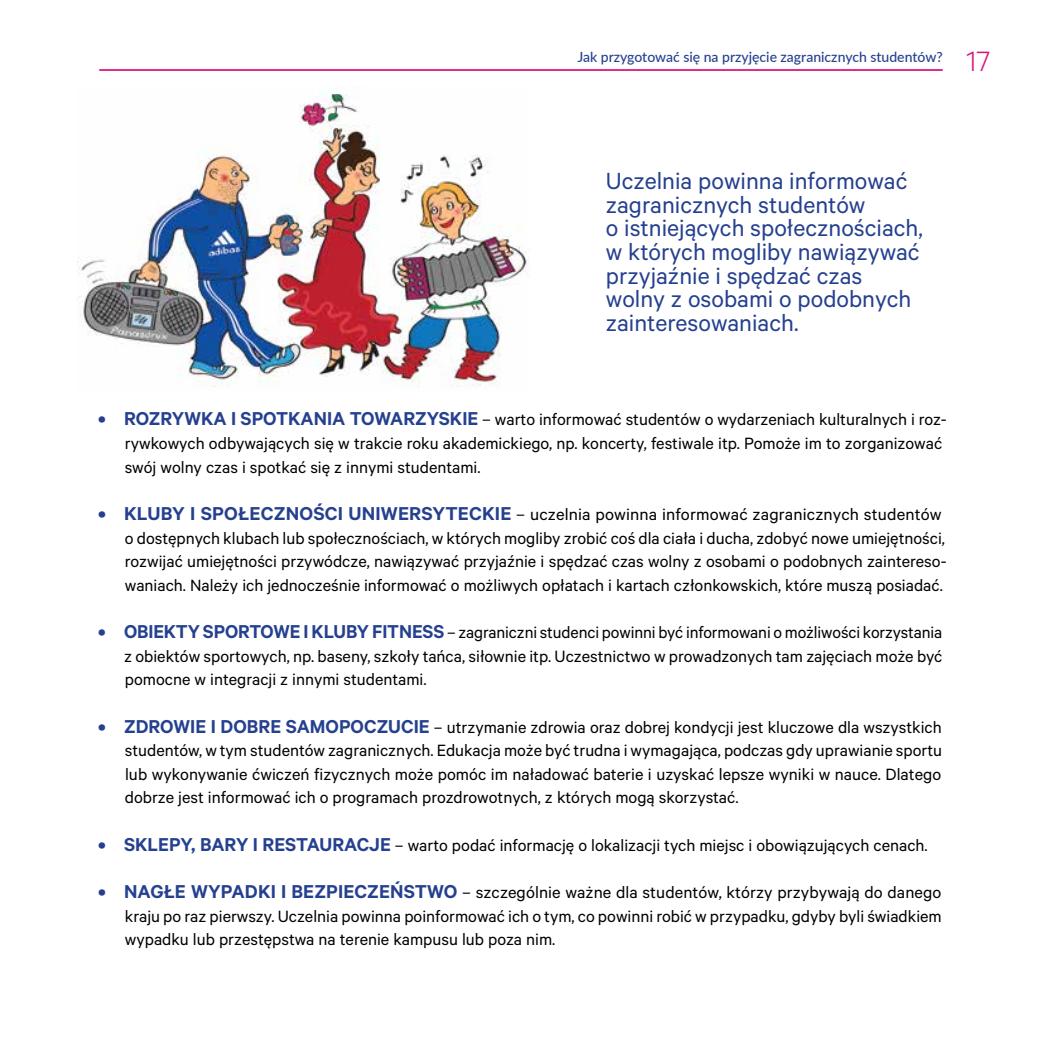
<style>
.page{position:relative;width:1042px;height:1042px;background:#fff}
.page>*{position:absolute;margin:0;border:0;box-sizing:border-box;transform-origin:0 0}
.t1{font:300 31.5px "Calibre";color:#d91378}
.t2{font:26.25px/23.6px "Calibre";color:#25408f}
.t3{font:18.38px/23.6px "Calibre";color:#000;text-align:justify}
.t4{font:500 14px "Lato";color:#25408f}
.s1{font-weight:600;font-size:21px;color:#25408f}
</style>
<div class="page">
<hr style="left:99px;top:69px;width:844px;height:2px;background:#d91378">
<img style="left:78px;top:92px;width:449px;height:295px">
<p class="t4" style="left:577px;top:46px;width:367px">Jak przygotować się na przyjęcie zagranicznych studentów?</p>
<h1 class="t1" style="left:966px;top:43px;width:25px">17</h1>
<h2 class="t2" style="left:606px;top:168px;width:318px">Uczelnia powinna informować zagranicznych studentów<br>o istniejących społecznościach, w których mogliby nawiązywać przyjaźnie i spędzać czas wolny z osobami o podobnych zainteresowaniach.</h2>
<p class="t3" style="left:125px;top:407px;width:823px;text-align:left;text-indent:-27px"><span class="s1">• ROZRYWKA I SPOTKANIA TOWARZYSKIE</span> – warto informować studentów o wydarzeniach kulturalnych i roz&shy;rywkowych odbywających się w trakcie roku akademickiego, np. koncerty, festiwale itp. Pomoże im to zorganizować swój wolny czas i spotkać się z innymi studentami.</p>
<p class="t3" style="left:125px;top:502px;width:823px;text-align:left;text-indent:-27px"><span class="s1">• KLUBY I SPOŁECZNOŚCI UNIWERSYTECKIE</span> – uczelnia powinna informować zagranicznych studentów o dostępnych klubach lub społecznościach, w których mogliby zrobić coś dla ciała i ducha, zdobyć nowe umiejętności, rozwijać umiejętności przywódcze, nawiązywać przyjaźnie i spędzać czas wolny z osobami o podobnych zaintereso&shy;waniach. Należy ich jednocześnie informować o możliwych opłatach i kartach członkowskich, które muszą posiadać.</p>
<p class="t3" style="left:124px;top:620px;width:820px;text-indent:-26px"><span class="s1">• OBIEKTYSPORTOWE IKLUBYFITNESS</span> – zagraniczni studenci powinni być informowani o możliwości korzystania z obiektów sportowych, np. baseny, szkoły tańca, siłownie itp. Uczestnictwo w prowadzonych tam zajęciach może być pomocne w integracji z innymi studentami.</p>
<p class="t3" style="left:125px;top:714px;width:819px;text-indent:-27px"><span class="s1">• ZDROWIE I DOBRE SAMOPOCZUCIE</span> – utrzymanie zdrowia oraz dobrej kondycji jest kluczowe dla wszystkich studentów, w tym studentów zagranicznych. Edukacja może być trudna i wymagająca, podczas gdy uprawianie sportu lub wykonywanie ćwiczeń fizycznych może pomóc im naładować baterie i uzyskać lepsze wyniki w nauce. Dlatego dobrze jest informować ich o programach prozdrowotnych, z których mogą skorzystać.</p>
<p class="t3" style="left:98px;top:832px;width:831px"><span class="s1">• SKLEPY, BARY I RESTAURACJE</span> – warto podać informację o lokalizacji tych miejsc i obowiązujących cenach.</p>
<p class="t3" style="left:125px;top:880px;width:818px;text-indent:-27px"><span class="s1">• NAGŁE WYPADKI I BEZPIECZEŃSTWO</span> – szczególnie ważne dla studentów, którzy przybywają do danego kraju po raz pierwszy. Uczelnia powinna poinformować ich o tym, co powinni robić w przypadku, gdyby byli świadkiem wypadku lub przestępstwa na terenie kampusu lub poza nim.</p>
</div>
